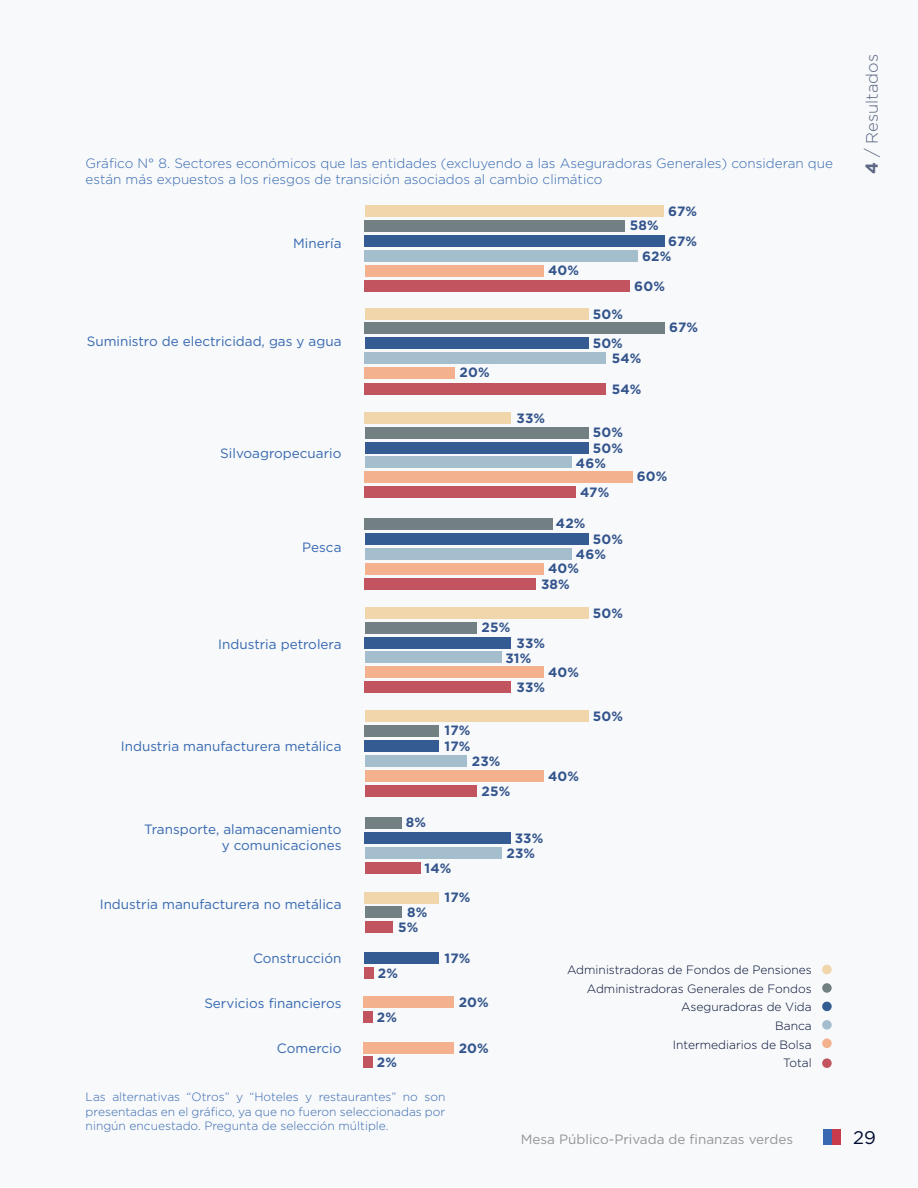
<style>
.page{position:relative;width:918px;height:1188px;background:#fff}
.page>*{position:absolute;margin:0;border:0;box-sizing:border-box;transform-origin:0 0}
.t1{font:18.3px "Gotham";color:#010b31}
.t2{font:300 16.5px "Gotham";color:#5c6685}
.t3{font:13.5px/16.2px "Gotham";color:#3768b1;text-align:right}
.t4{font:300 13.5px/16.2px "Gotham";color:#3768b1}
.t5{font:700 13.5px "Gotham";letter-spacing:.01em;color:#33548c}
.t6{font:13.5px "Gotham";color:#939598}
.t7{font:300 12px/14.4px "Gotham";color:#3768b1;text-align:justify}
.t8{font:300 12px/18.5px "Gotham";color:#010b31;text-align:right}
.s1{font-weight:700;font-size:17.25px}
.s2{font-size:17.25px}
</style>
<div class="page">
<hr style="left:0;top:1px;width:1px;height:1186px;background:#b3c7d6">
<div style="left:1px;top:1px;width:917px;height:1186px;background:#f7f9fa"></div>
<div style="left:832px;top:1129px;width:9px;height:16px;background:#c83b4c"></div>
<div style="left:823px;top:1129px;width:9px;height:16px;background:#3768b1"></div>
<div style="left:365px;top:206px;width:299px;height:11px;background:#f1d5ab"></div>
<div style="left:365px;top:308px;width:223px;height:11px;background:#f1d5ab"></div>
<div style="left:365px;top:607px;width:223px;height:12px;background:#f1d5ab"></div>
<div style="left:365px;top:710px;width:223px;height:12px;background:#f1d5ab"></div>
<div style="left:365px;top:412px;width:146px;height:12px;background:#f1d5ab"></div>
<div style="left:365px;top:220px;width:260px;height:12px;background:#728084"></div>
<div style="left:365px;top:323px;width:300px;height:11px;background:#728084"></div>
<div style="left:365px;top:622px;width:111px;height:11px;background:#728084"></div>
<div style="left:365px;top:725px;width:74px;height:12px;background:#728084"></div>
<div style="left:365px;top:818px;width:37px;height:11px;background:#728084"></div>
<div style="left:365px;top:892px;width:74px;height:11px;background:#f1d5ab"></div>
<div style="left:365px;top:952px;width:74px;height:12px;background:#345b92"></div>
<div style="left:363px;top:997px;width:91px;height:11px;background:#f4b18d"></div>
<div style="left:363px;top:1042px;width:91px;height:12px;background:#f4b18d"></div>
<div style="left:365px;top:427px;width:223px;height:11px;background:#728084"></div>
<div style="left:365px;top:518px;width:188px;height:12px;background:#728084"></div>
<div style="left:365px;top:250px;width:273px;height:12px;background:#a5bece"></div>
<div style="left:365px;top:352px;width:241px;height:12px;background:#a5bece"></div>
<div style="left:365px;top:652px;width:136px;height:11px;background:#a5bece"></div>
<div style="left:365px;top:755px;width:102px;height:12px;background:#a5bece"></div>
<div style="left:365px;top:847px;width:136px;height:12px;background:#a5bece"></div>
<div style="left:365px;top:457px;width:206px;height:11px;background:#a5bece"></div>
<div style="left:365px;top:548px;width:206px;height:12px;background:#a5bece"></div>
<div style="left:365px;top:265px;width:178px;height:12px;background:#f4b18d"></div>
<div style="left:365px;top:367px;width:90px;height:12px;background:#f4b18d"></div>
<div style="left:365px;top:472px;width:268px;height:11px;background:#f4b18d"></div>
<div style="left:365px;top:563px;width:178px;height:12px;background:#f4b18d"></div>
<div style="left:365px;top:666px;width:178px;height:12px;background:#f4b18d"></div>
<div style="left:365px;top:770px;width:178px;height:11px;background:#f4b18d"></div>
<div style="left:365px;top:235px;width:300px;height:12px;background:#345b92"></div>
<div style="left:365px;top:338px;width:223px;height:11px;background:#345b92"></div>
<div style="left:365px;top:637px;width:146px;height:11px;background:#345b92"></div>
<div style="left:365px;top:740px;width:74px;height:12px;background:#345b92"></div>
<div style="left:365px;top:832px;width:146px;height:12px;background:#345b92"></div>
<div style="left:365px;top:907px;width:37px;height:11px;background:#728084"></div>
<div style="left:365px;top:442px;width:223px;height:11px;background:#345b92"></div>
<div style="left:365px;top:533px;width:223px;height:12px;background:#345b92"></div>
<div style="left:822px;top:965px;width:10px;height:9px;background:#f1d5ab;border-radius:50%"></div>
<div style="left:822px;top:983px;width:10px;height:10px;background:#728084;border-radius:50%"></div>
<div style="left:822px;top:1002px;width:10px;height:9px;background:#345b92;border-radius:50%"></div>
<div style="left:822px;top:1020px;width:10px;height:10px;background:#a5bece;border-radius:50%"></div>
<div style="left:822px;top:1039px;width:10px;height:9px;background:#f4b18d;border-radius:50%"></div>
<div style="left:822px;top:1058px;width:10px;height:10px;background:#c25460;border-radius:50%"></div>
<div style="left:365px;top:280px;width:265px;height:12px;background:#c25460"></div>
<div style="left:365px;top:383px;width:241px;height:12px;background:#c25460"></div>
<div style="left:365px;top:487px;width:211px;height:11px;background:#c25460"></div>
<div style="left:365px;top:578px;width:171px;height:11px;background:#c25460"></div>
<div style="left:365px;top:681px;width:146px;height:12px;background:#c25460"></div>
<div style="left:365px;top:785px;width:112px;height:12px;background:#c25460"></div>
<div style="left:365px;top:862px;width:56px;height:12px;background:#c25460"></div>
<div style="left:365px;top:921px;width:28px;height:12px;background:#c25460"></div>
<div style="left:365px;top:967px;width:9px;height:12px;background:#c25460"></div>
<div style="left:364px;top:1011px;width:9px;height:11px;background:#c25460"></div>
<div style="left:364px;top:1056px;width:9px;height:12px;background:#c25460"></div>
<p class="t4" style="left:86px;top:154px;width:749px">Gráfico N° 8. Sectores económicos que las entidades (excluyendo a las Aseguradoras Generales) consideran que están más expuestos a los riesgos de transición asociados al cambio climático</p>
<p class="t5" style="left:668px;top:203px;width:30px">67%</p>
<p class="t3" style="left:293px;top:235px;width:50px">Minería</p>
<p class="t3" style="left:87px;top:333px;width:256px">Suministro de electricidad, gas y agua</p>
<p class="t3" style="left:220px;top:445px;width:123px">Silvoagropecuario</p>
<p class="t3" style="left:302px;top:539px;width:41px">Pesca</p>
<p class="t3" style="left:218px;top:636px;width:125px">Industria petrolera</p>
<p class="t3" style="left:121px;top:738px;width:222px">Industria manufacturera metálica</p>
<p class="t3" style="left:144px;top:821px;width:199px">Transporte, alamacenamiento y comunicaciones</p>
<p class="t3" style="left:100px;top:896px;width:243px">Industria manufacturera no metálica</p>
<p class="t3" style="left:253px;top:949px;width:90px">Construcción</p>
<p class="t3" style="left:204px;top:994px;width:139px">Servicios financieros</p>
<p class="t3" style="left:277px;top:1040px;width:66px">Comercio</p>
<p class="t5" style="left:630px;top:217px;width:30px">58%</p>
<p class="t5" style="left:668px;top:232px;width:30px">67%</p>
<p class="t5" style="left:460px;top:363px;width:32px">20%</p>
<p class="t5" style="left:548px;top:261px;width:33px">40%</p>
<p class="t5" style="left:517px;top:409px;width:30px">33%</p>
<p class="t5" style="left:642px;top:247px;width:31px">62%</p>
<p class="t5" style="left:593px;top:305px;width:32px">50%</p>
<p class="t5" style="left:593px;top:335px;width:32px">50%</p>
<p class="t5" style="left:634px;top:277px;width:32px">60%</p>
<p class="t5" style="left:669px;top:319px;width:30px">67%</p>
<p class="t5" style="left:612px;top:350px;width:31px">54%</p>
<p class="t5" style="left:612px;top:380px;width:31px">54%</p>
<p class="t5" style="left:593px;top:423px;width:32px">50%</p>
<p class="t5" style="left:593px;top:439px;width:32px">50%</p>
<p class="t5" style="left:576px;top:454px;width:32px">46%</p>
<p class="t5" style="left:580px;top:484px;width:31px">47%</p>
<p class="t5" style="left:556px;top:514px;width:31px">42%</p>
<p class="t5" style="left:593px;top:530px;width:32px">50%</p>
<p class="t5" style="left:576px;top:545px;width:32px">46%</p>
<p class="t5" style="left:548px;top:559px;width:33px">40%</p>
<p class="t5" style="left:541px;top:575px;width:30px">38%</p>
<p class="t5" style="left:593px;top:604px;width:32px">50%</p>
<p class="t5" style="left:637px;top:468px;width:32px">60%</p>
<p class="t5" style="left:482px;top:618px;width:30px">25%</p>
<p class="t5" style="left:516px;top:634px;width:30px">33%</p>
<p class="t5" style="left:505px;top:649px;width:27px">31%</p>
<p class="t5" style="left:548px;top:664px;width:33px">40%</p>
<p class="t5" style="left:445px;top:721px;width:27px">17%</p>
<p class="t5" style="left:445px;top:737px;width:27px">17%</p>
<p class="t5" style="left:472px;top:752px;width:30px">23%</p>
<p class="t5" style="left:517px;top:678px;width:30px">33%</p>
<p class="t5" style="left:548px;top:767px;width:33px">40%</p>
<p class="t5" style="left:406px;top:814px;width:22px">8%</p>
<p class="t5" style="left:425px;top:859px;width:28px">14%</p>
<p class="t5" style="left:407px;top:904px;width:22px">8%</p>
<p class="t5" style="left:398px;top:918px;width:22px">5%</p>
<p class="t5" style="left:445px;top:888px;width:27px">17%</p>
<p class="t5" style="left:482px;top:782px;width:30px">25%</p>
<p class="t5" style="left:515px;top:829px;width:30px">33%</p>
<p class="t5" style="left:507px;top:844px;width:30px">23%</p>
<p class="t5" style="left:593px;top:707px;width:32px">50%</p>
<p class="t5" style="left:378px;top:964px;width:22px">2%</p>
<p class="t5" style="left:377px;top:1008px;width:22px">2%</p>
<p class="t5" style="left:377px;top:1053px;width:22px">2%</p>
<p class="t5" style="left:445px;top:949px;width:27px">17%</p>
<p class="t5" style="left:459px;top:994px;width:32px">20%</p>
<p class="t5" style="left:459px;top:1039px;width:32px">20%</p>
<p class="t8" style="left:567px;top:961px;width:246px">Administradoras de Fondos de Pensiones<br>Administradoras Generales de Fondos<br>Aseguradoras de Vida<br>Banca<br>Intermediarios de Bolsa<br>Total</p>
<p class="t2" style="left:862px;top:174px;width:122px;rotate:-90deg"><span class="s1">4</span> <span class="s2">/</span> Resultados</p>
<p class="t7" style="left:86px;top:1089px;width:361px">Las alternativas “Otros” y “Hoteles y restaurantes” no son presentadas en el gráfico, ya que no fueron seleccionadas por ningún encuestado. Pregunta de selección múltiple.</p>
<p class="t6" style="left:521px;top:1130px;width:274px">Mesa Público-Privada de finanzas verdes</p>
<h1 class="t1" style="left:853px;top:1126px;width:24px">29</h1>
</div>
